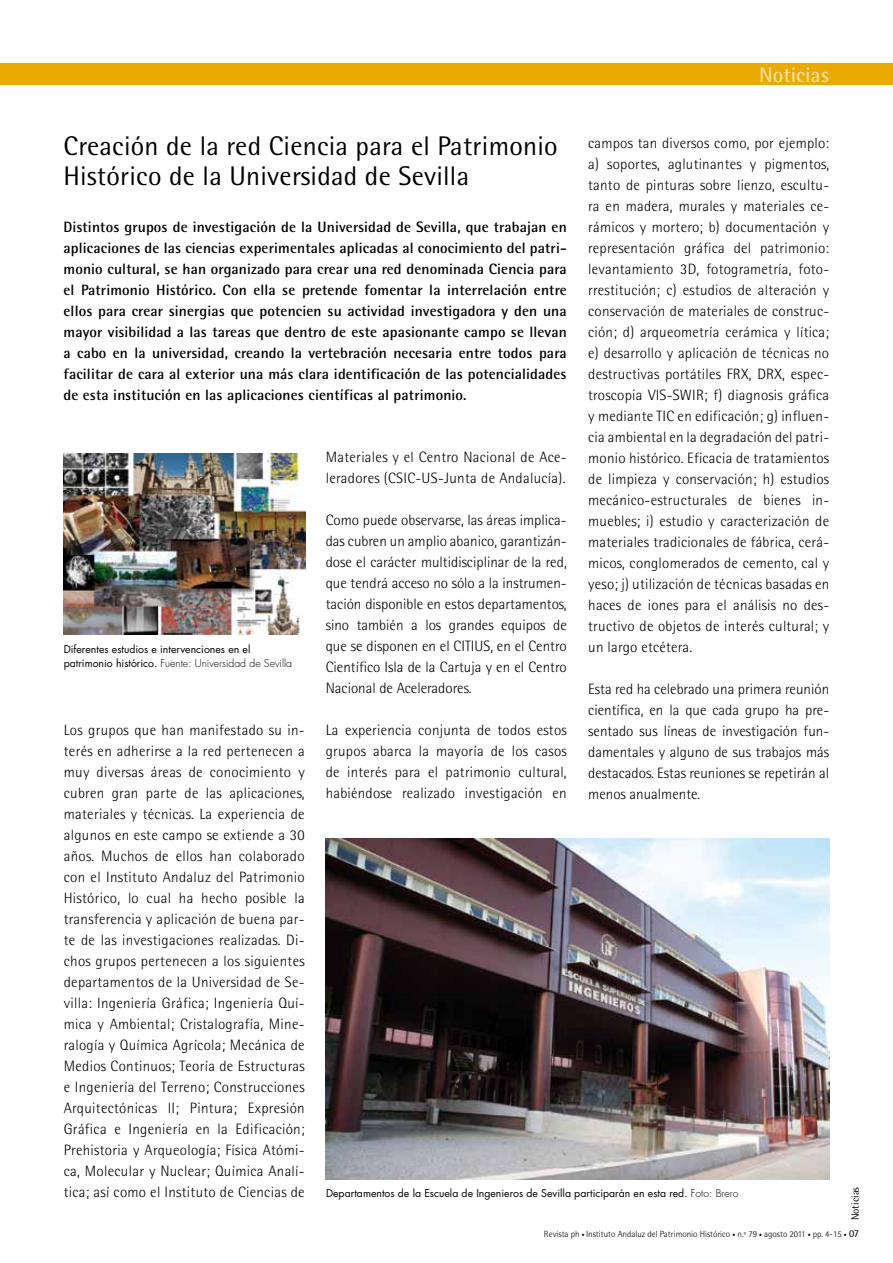
<style>
.page{position:relative;width:893px;height:1263px;background:#fff}
.page>*{position:absolute;margin:0;border:0;box-sizing:border-box;transform-origin:0 0}
.t1{font:27px/30px "Rotis Semi Sans";letter-spacing:.01em;color:#000}
.t2{font:700 21px "Rotis Semi Sans";color:#f6dd99}
.t3{font:300 15px/21px "Rotis Semi Sans";letter-spacing:.015em;color:#000;text-align:justify}
.t4{font:700 15px/21px "Rotis Semi Sans";letter-spacing:.01em;color:#000;text-align:justify}
.t5{font:10.5px/13.5px "Futura";color:#000}
.t6{font:10.5px "Rotis Semi Sans";color:#000}
.t7{font:300 9px "Rotis Semi Sans";color:#000}
.s1{font-weight:300}
.s2{font-size:6px}
.s3{font-weight:400;font-size:10.5px}
</style>
<div class="page">
<div style="left:0;top:64px;width:893px;height:21px;background:#e9ab00"></div>
<img style="left:64px;top:453px;width:242px;height:182px">
<img style="left:326px;top:838px;width:503px;height:341px">
<h2 class="t2" style="left:759px;top:62px;width:72px">Noticias</h2>
<h1 class="t1" style="left:64px;top:131px;width:496px">Creación de la red Ciencia para el Patrimonio<br>Histórico de la Universidad de Sevilla</h1>
<p class="t4" style="left:64px;top:217px;width:505px">Distintos grupos de investigación de la Universidad de Sevilla, que trabajan en aplicaciones de las ciencias experimentales aplicadas al conocimiento del patri&shy;monio cultural, se han organizado para crear una red denominada Ciencia para el Patrimonio Histórico. Con ella se pretende fomentar la interrelación entre ellos para crear sinergias que potencien su actividad investigadora y den una mayor visibilidad a las tareas que dentro de este apasionante campo se llevan a cabo en la universidad, creando la vertebración necesaria entre todos para facilitar de cara al exterior una más clara identificación de las potencialidades de esta institución en las aplicaciones científicas al patrimonio.</p>
<p class="t3" style="left:588px;top:133px;width:242px">campos tan diversos como, por ejemplo: a) soportes, aglutinantes y pigmentos, tanto de pinturas sobre lienzo, escultu&shy;ra en madera, murales y materiales ce&shy;rámicos y mortero; b) documentación y representación gráfica del patrimonio: levantamiento 3D, fotogrametría, foto&shy;rrestitución; c) estudios de alteración y conservación de materiales de construc&shy;ción; d) arqueometría cerámica y lítica; e) desarrollo y aplicación de técnicas no destructivas portátiles FRX, DRX, espec&shy;troscopia VIS-SWIR; f) diagnosis gráfica y mediante TIC en edificación; g) influen&shy;cia ambiental en la degradación del patri&shy;monio histórico. Eficacia de tratamientos de limpieza y conservación; h) estudios mecánico-estructurales de bienes in&shy;muebles; i) estudio y caracterización de materiales tradicionales de fábrica, cerá&shy;micos, conglomerados de cemento, cal y yeso; j) utilización de técnicas basadas en haces de iones para el análisis no des&shy;tructivo de objetos de interés cultural; y un largo etcétera.</p>
<p class="t3" style="left:588px;top:679px;width:242px">Esta red ha celebrado una primera reunión científica, en la que cada grupo ha pre&shy;sentado sus líneas de investigación fun&shy;damentales y alguno de sus trabajos más destacados. Estas reuniones se repetirán al menos anualmente.</p>
<p class="t3" style="left:326px;top:447px;width:243px">Materiales y el Centro Nacional de Ace&shy;leradores (CSIC-US-Junta de Andalucía).</p>
<p class="t3" style="left:326px;top:510px;width:243px">Como puede observarse, las áreas implica&shy;das cubren un amplio abanico, garantizán&shy;dose el carácter multidisciplinar de la red, que tendrá acceso no sólo a la instrumen&shy;tación disponible en estos departamentos, sino también a los grandes equipos de que se disponen en el CITIUS, en el Centro Científico Isla de la Cartuja y en el Centro Nacional de Aceleradores.</p>
<p class="t3" style="left:326px;top:720px;width:243px">La experiencia conjunta de todos estos grupos abarca la mayoría de los casos de interés para el patrimonio cultural, habiéndose realizado investigación en</p>
<p class="t5" style="left:64px;top:643px;width:230px">Diferentes estudios e intervenciones en el patrimonio histórico. <span class="s1">Fuente: Universidad de Sevilla</span></p>
<p class="t3" style="left:64px;top:720px;width:242px">Los grupos que han manifestado su in&shy;terés en adherirse a la red pertenecen a muy diversas áreas de conocimiento y cubren gran parte de las aplicaciones, materiales y técnicas. La experiencia de algunos en este campo se extiende a 30 años. Muchos de ellos han colaborado con el Instituto Andaluz del Patrimonio Histórico, lo cual ha hecho posible la transferencia y aplicación de buena par&shy;te de las investigaciones realizadas. Di&shy;chos grupos pertenecen a los siguientes departamentos de la Universidad de Se&shy;villa: Ingeniería Gráfica; Ingeniería Quí&shy;mica y Ambiental; Cristalografía, Mine&shy;ralogía y Química Agrícola; Mecánica de Medios Continuos; Teoría de Estructuras e Ingeniería del Terreno; Construcciones Arquitectónicas II; Pintura; Expresión Gráfica e Ingeniería en la Edificación; Prehistoria y Arqueología; Física Atómi&shy;ca, Molecular y Nuclear; Química Analí&shy;tica; así como el Instituto de Ciencias de</p>
<p class="t5" style="left:326px;top:1187px;width:414px">Departamentos de la Escuela de Ingenieros de Sevilla participarán en esta red. <span class="s1">Foto: Brero</span></p>
<p class="t6" style="left:849px;top:1220px;width:35px;rotate:-90deg">Noticias</p>
<p class="t7" style="left:544px;top:1229px;width:316px">Revista ph <span class="s2">•</span> Instituto Andaluz del Patrimonio Histórico <span class="s2">•</span> n.º 79 <span class="s2">•</span> agosto 2011 <span class="s2">•</span> pp. 4-15 <span class="s2">•</span> <span class="s3">07</span></p>
</div>
